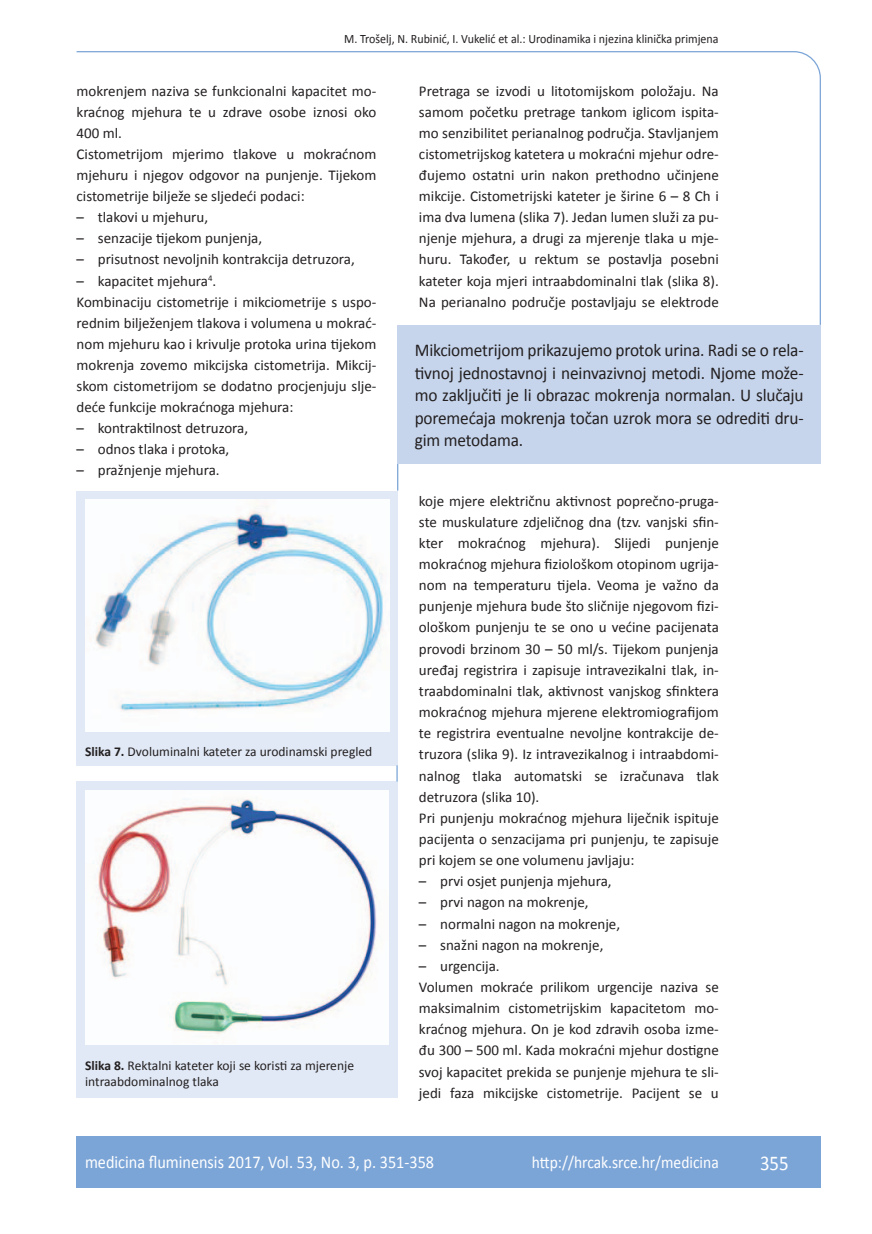
<style>
.page{position:relative;width:872px;height:1234px;background:#fff}
.page>*{position:absolute;margin:0;border:0;box-sizing:border-box;transform-origin:0 0}
.t1{font:21px "Calibri";color:#fff;scale:.9 1}
.t2{font:18px/22.5px "Calibri";letter-spacing:-.01em;color:#231f20;text-align:justify;scale:.96 1}
.t3{font:18px "Calibri";color:#fff;scale:.9 1}
.t4{font:17.25px "Calibri";color:#fff;scale:.9 1}
.t5{font:15px/21.1px "Calibri";color:#231f20}
.t6{font:13.5px/16.5px "Calibri";color:#231f20}
.t7{font:12.75px "Calibri";color:#231f20;scale:.94 1}
.s1{font-weight:700}
</style>
<div class="page">
<svg style="left:76px;top:51px;width:745px;height:275px"></svg>
<svg style="left:397px;top:463px;width:1px;height:27px"></svg>
<div style="left:77px;top:1135px;width:744px;height:51px;background:#7ca5d7"></div>
<div style="left:398px;top:325px;width:422px;height:138px;background:#c6d5ec"></div>
<div style="left:77px;top:490px;width:321px;height:275px;background:#e1e9f6"></div>
<img style="left:85px;top:499px;width:304px;height:232px">
<div style="left:77px;top:781px;width:321px;height:316px;background:#e1e9f6"></div>
<img style="left:85px;top:790px;width:303px;height:254px">
<svg style="left:396px;top:765px;width:2px;height:16px"></svg>
<p class="t7" style="left:344px;top:30px;width:400px">M. Trošelj, N. Rubinić, I. Vukelić et al.: Urodinamika i njezina klinička primjena</p>
<p class="t5" style="left:77px;top:80px;width:301px">mokrenjem naziva se funkcionalni kapacitet mo&shy;kraćnog mjehura te u zdrave osobe iznosi oko 400 ml.<br>Cistometrijom mjerimo tlakove u mokraćnom mjehuru i njegov odgovor na punjenje. Tijekom cistometrije bilježe se sljedeći podaci:</p>
<p class="t5" style="left:77px;top:206px;width:133px">– tlakovi u mjehuru,</p>
<p class="t5" style="left:77px;top:227px;width:187px">– senzacije tijekom punjenja,</p>
<p class="t5" style="left:77px;top:248px;width:280px">– prisutnost nevoljnih kontrakcija detruzora,</p>
<p class="t5" style="left:77px;top:269px;width:301px">– kapacitet mjehura<sup>4</sup>.<br>Kombinaciju cistometrije i mikciometrije s uspo&shy;rednim bilježenjem tlakova i volumena u mokrać&shy;nom mjehuru kao i krivulje protoka urina tijekom mokrenja zovemo mikcijska cistometrija. Mikcij&shy;skom cistometrijom se dodatno procjenjuju slje&shy;deće funkcije mokraćnoga mjehura:</p>
<p class="t5" style="left:77px;top:416px;width:173px">– kontraktilnost detruzora,</p>
<p class="t5" style="left:77px;top:437px;width:154px">– odnos tlaka i protoka,</p>
<p class="t5" style="left:77px;top:458px;width:145px">– pražnjenje mjehura.</p>
<p class="t6" style="left:85px;top:742px;width:289px"><span class="s1">Slika 7.</span> Dvoluminalni kateter za urodinamski pregled</p>
<p class="t6" style="left:85px;top:1055px;width:270px"><span class="s1">Slika 8.</span> Rektalni kateter koji se koristi za mjerenje intraabdominalnog tlaka</p>
<p class="t5" style="left:419px;top:80px;width:301px;text-align:justify">Pretraga se izvodi u litotomijskom položaju. Na samom početku pretrage tankom iglicom ispita&shy;mo senzibilitet perianalnog područja. Stavljanjem cistometrijskog katetera u mokraćni mjehur odre&shy;đujemo ostatni urin nakon prethodno učinjene mikcije. Cistometrijski kateter je širine 6 – 8 Ch i ima dva lumena (slika 7). Jedan lumen služi za pu&shy;njenje mjehura, a drugi za mjerenje tlaka u mje&shy;huru. Također, u rektum se postavlja posebni kateter koja mjeri intraabdominalni tlak (slika 8).<br>Na perianalno područje postavljaju se elektrode</p>
<p class="t2" style="left:415px;top:338px;width:407px">Mikciometrijom prikazujemo protok urina. Radi se o rela&shy;tivnoj jednostavnoj i neinvazivnoj metodi. Njome može&shy;mo zaključiti je li obrazac mokrenja normalan. U slučaju poremećaja mokrenja točan uzrok mora se odrediti dru&shy;gim metodama.</p>
<p class="t5" style="left:419px;top:489px;width:301px">koje mjere električnu aktivnost poprečno-pruga&shy;ste muskulature zdjeličnog dna (tzv. vanjski sfin&shy;kter mokraćnog mjehura). Slijedi punjenje mokraćnog mjehura fiziološkom otopinom ugrija&shy;nom na temperaturu tijela. Veoma je važno da punjenje mjehura bude što sličnije njegovom fizi&shy;ološkom punjenju te se ono u većine pacijenata provodi brzinom 30 – 50 ml/s. Tijekom punjenja uređaj registrira i zapisuje intravezikalni tlak, in&shy;traabdominalni tlak, aktivnost vanjskog sfinktera mokraćnog mjehura mjerene elektromiografijom te registrira eventualne nevoljne kontrakcije de&shy;truzora (slika 9). Iz intravezikalnog i intraabdomi&shy;nalnog tlaka automatski se izračunava tlak detruzora (slika 10).<br>Pri punjenju mokraćnog mjehura liječnik ispituje pacijenta o senzacijama pri punjenju, te zapisuje pri kojem se one volumenu javljaju:</p>
<p class="t5" style="left:419px;top:869px;width:194px">– prvi osjet punjenja mjehura,</p>
<p class="t5" style="left:419px;top:890px;width:171px">– prvi nagon na mokrenje,</p>
<p class="t5" style="left:419px;top:912px;width:203px">– normalni nagon na mokrenje,</p>
<p class="t5" style="left:419px;top:933px;width:186px">– snažni nagon na mokrenje,</p>
<p class="t5" style="left:419px;top:954px;width:301px">– urgencija.<br>Volumen mokraće prilikom urgencije naziva se maksimalnim cistometrijskim kapacitetom mo&shy;kraćnog mjehura. On je kod zdravih osoba izme&shy;đu 300 – 500 ml. Kada mokraćni mjehur dostigne svoj kapacitet prekida se punjenje mjehura te sli&shy;jedi faza mikcijske cistometrije. Pacijent se u</p>
<p class="t3" style="left:85px;top:1150px;width:389px">medicina fluminensis 2017, Vol. 53, No. 3, p. 351-358</p>
<p class="t4" style="left:532px;top:1151px;width:209px">http://hrcak.srce.hr/medicina</p>
<h1 class="t1" style="left:760px;top:1149px;width:33px">355</h1>
</div>
